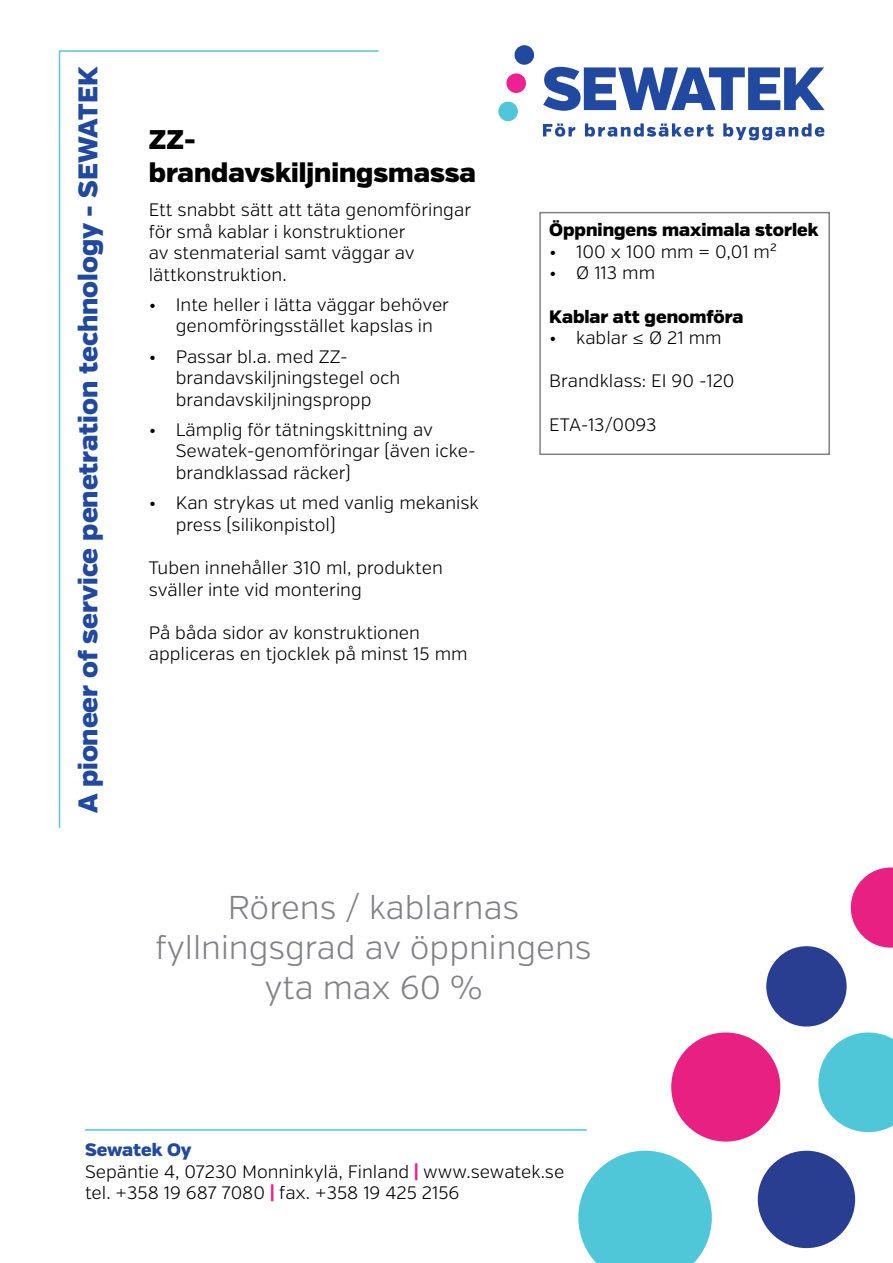
<style>
.page{position:relative;width:893px;height:1263px;background:#fff}
.page>*{position:absolute;margin:0;border:0;box-sizing:border-box;transform-origin:0 0}
.t1{font:300 33px/39.6px "Verb";color:#818285;text-align:center}
.t2{font:900 27px "Verb";color:#21499f}
.t3{font:900 27px/32.4px "Verb";color:#000}
.t4{font:300 18px/21.6px "Verb";color:#000}
.t5{font:900 18px "Verb";color:#000}
.s1{font-weight:900;color:#21499f}
.s2{font-weight:900;color:#ed218f}
</style>
<div class="page">
<svg style="left:58px;top:50px;width:321px;height:778px"></svg>
<div style="left:671px;top:1032px;width:109px;height:109px;background:#e72082;border-radius:50%"></div>
<svg style="left:851px;top:867px;width:42px;height:81px"></svg>
<div style="left:766px;top:946px;width:81px;height:80px;background:#2a3e91;border-radius:50%"></div>
<div style="left:758px;top:1151px;width:97px;height:97px;background:#2a3e91;border-radius:50%"></div>
<svg style="left:818px;top:1032px;width:75px;height:100px"></svg>
<svg style="left:578px;top:1151px;width:134px;height:112px"></svg>
<svg style="left:498px;top:101px;width:20px;height:21px"></svg>
<svg style="left:514px;top:45px;width:21px;height:20px"></svg>
<svg style="left:543px;top:67px;width:282px;height:44px"></svg>
<svg style="left:506px;top:73px;width:20px;height:20px"></svg>
<svg style="left:543px;top:123px;width:32px;height:14px"></svg>
<svg style="left:585px;top:123px;width:129px;height:14px"></svg>
<svg style="left:723px;top:123px;width:101px;height:17px"></svg>
<hr style="left:85px;top:1129px;width:502px;height:2px;background:#50c6d9">
<div style="left:539px;top:212px;width:291px;height:243px;border:2px solid #818285"></div>
<h2 class="t2" style="left:71px;top:813px;width:748px;rotate:-90deg">A pioneer of service penetration technology - SEWATEK</h2>
<h2 class="t3" style="left:149px;top:124px;width:329px">ZZ&shy;brandavskiljningsmassa</h2>
<p class="t4" style="left:149px;top:199px;width:324px">Ett snabbt sätt att täta genomföringar för små kablar i konstruktioner<br>av stenmaterial samt väggar av lättkonstruktion.</p>
<p class="t4" style="left:176px;top:294px;width:275px;text-indent:-27px">• Inte heller i lätta väggar behöver genomföringsstället kapslas in</p>
<p class="t4" style="left:176px;top:346px;width:226px;text-indent:-27px">• Passar bl.a. med ZZ&shy;brandavskiljningstegel och brandavskiljningspropp</p>
<p class="t4" style="left:176px;top:419px;width:302px;text-indent:-27px">• Lämplig för tätningskittning av<br>Sewatek-genomföringar (även icke&shy;brandklassad räcker)</p>
<p class="t4" style="left:176px;top:492px;width:304px;text-indent:-27px">• Kan strykas ut med vanlig mekanisk press (silikonpistol)</p>
<p class="t4" style="left:149px;top:557px;width:295px">Tuben innehåller 310 ml, produkten sväller inte vid montering</p>
<p class="t4" style="left:149px;top:622px;width:320px">På båda sidor av konstruktionen appliceras en tjocklek på minst 15 mm</p>
<p class="t5" style="left:549px;top:219px;width:271px">Öppningens maximala storlek</p>
<p class="t4" style="left:549px;top:241px;width:229px">• 100 x 100 mm = 0,01 m²</p>
<p class="t4" style="left:549px;top:263px;width:107px">• Ø 113 mm</p>
<p class="t5" style="left:549px;top:305px;width:196px">Kablar att genomföra</p>
<p class="t4" style="left:549px;top:327px;width:174px">• kablar ≤ Ø 21 mm</p>
<p class="t4" style="left:549px;top:371px;width:187px">Brandklass: EI 90 -120</p>
<p class="t4" style="left:549px;top:414px;width:109px">ETA-13/0093</p>
<h1 class="t1" style="left:155px;top:889px;width:438px">Rörens / kablarnas fyllningsgrad av öppningens yta max 60 %</h1>
<p class="t4" style="left:85px;top:1139px;width:481px"><span class="s1">Sewatek Oy<br></span>Sepäntie 4, 07230 Monninkylä, Finland <span class="s2">|</span> www.sewatek.se tel. +358 19 687 7080 <span class="s2">|</span> fax. +358 19 425 2156</p>
</div>
